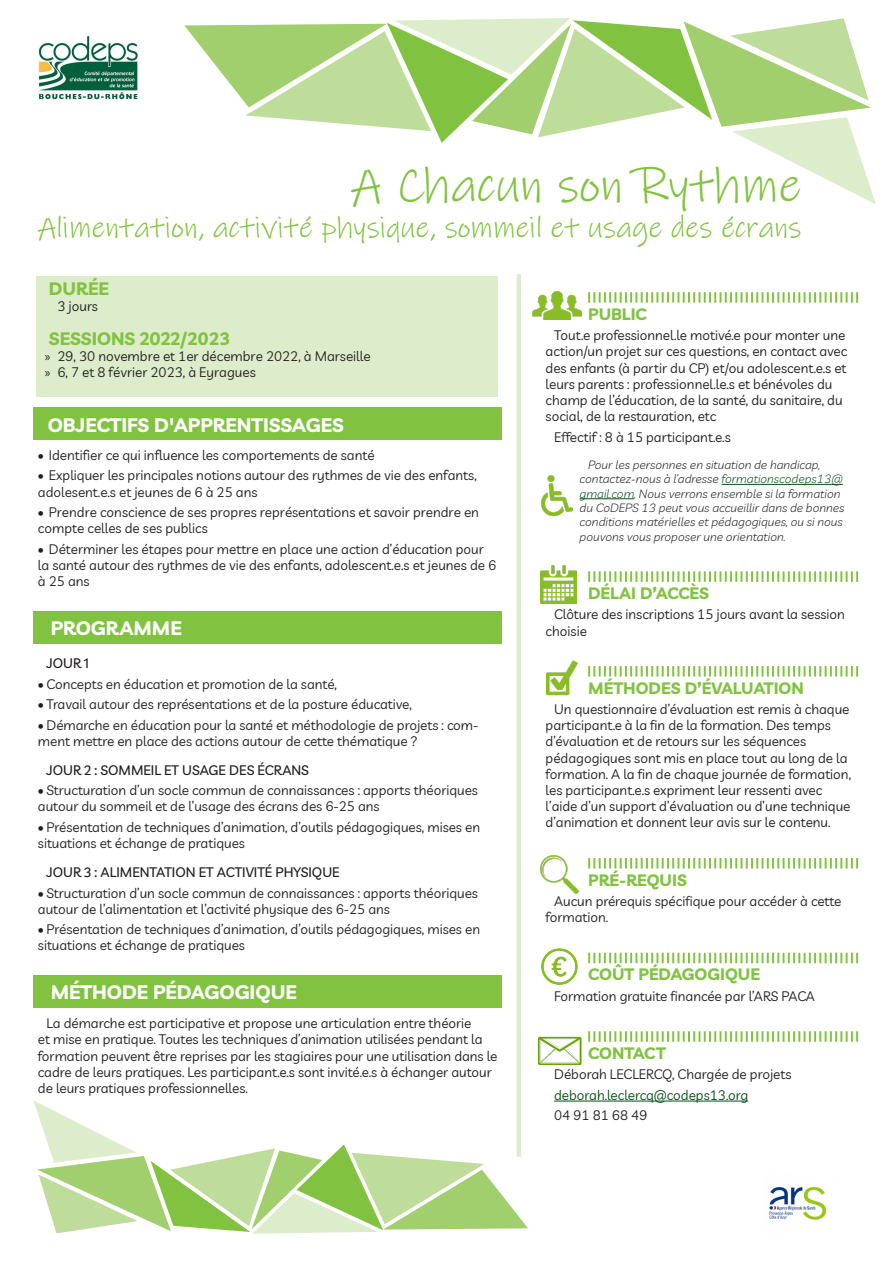
<style>
.page{position:relative;width:893px;height:1263px;background:#fff}
.page>*{position:absolute;margin:0;border:0;box-sizing:border-box;transform-origin:0 0}
.Gros_titre_inversé{font:49.5px "Ink Free";color:#81c340}
.Sous-titre_inversé{font:30px "Ink Free";color:#81c340}
.Titres_droite{font:700 19.5px "Livvic";color:#fff}
.Titre_2{font:700 18px "Livvic";color:#81c340}
.Titre_encadré{font:700 16.5px "Livvic";color:#81c340}
.Corps_9{font:13.5px/16.2px "Livvic";color:#231f20}
.Corps_9_maj{font:500 13.5px "Livvic";color:#231f20}
.Corps_9-2{font:13.5px "Livvic";color:#064f16}
.Corps_9_décalé{font:13.5px "Livvic";color:#231f20}
.Corps_8_italique{font:italic 300 12px/14.4px "Livvic";color:#231f20}
.s1{font-family:"Myriad Pro"}
.s2{color:#064f16}
</style>
<div class="page">
<svg style="left:184px;top:18px;width:692px;height:186px"></svg>
<img style="left:38px;top:36px;width:100px;height:64px">
<svg style="left:588px;top:292px;width:270px;height:11px"></svg>
<hr style="left:722px;top:484px;width:121px;height:1px;background:#064f16">
<hr style="left:580px;top:498px;width:54px;height:1px;background:#064f16">
<svg style="left:588px;top:571px;width:270px;height:11px"></svg>
<svg style="left:588px;top:666px;width:270px;height:10px"></svg>
<svg style="left:588px;top:858px;width:270px;height:10px"></svg>
<svg style="left:588px;top:953px;width:270px;height:10px"></svg>
<svg style="left:588px;top:1031px;width:270px;height:11px"></svg>
<hr style="left:554px;top:1101px;width:194px;height:1px;background:#064f16">
<img style="left:541px;top:948px;width:36px;height:37px">
<img style="left:546px;top:660px;width:31px;height:36px">
<img style="left:541px;top:856px;width:38px;height:37px">
<img style="left:541px;top:476px;width:32px;height:40px">
<img style="left:532px;top:291px;width:50px;height:28px">
<svg style="left:33px;top:1100px;width:495px;height:133px"></svg>
<hr style="left:517px;top:274px;width:4px;height:883px;background:#ddecca">
<div style="left:34px;top:407px;width:468px;height:33px;background:#81c340"></div>
<div style="left:34px;top:611px;width:468px;height:33px;background:#81c340"></div>
<div style="left:34px;top:975px;width:468px;height:33px;background:#81c340"></div>
<img style="left:538px;top:1037px;width:44px;height:28px">
<div style="left:36px;top:277px;width:461px;height:119px;background:#ddecca"></div>
<img style="left:541px;top:565px;width:36px;height:38px">
<img style="left:769px;top:1186px;width:58px;height:34px">
<p class="Gros_titre_inversé" style="left:351px;top:153px;width:452px">A Chacun son Rythme</p>
<p class="Sous-titre_inversé" style="left:38px;top:208px;width:765px">Alimentation, activité physique, sommeil et usage des écrans</p>
<p class="Titre_2" style="left:49px;top:274px;width:62px">DURÉE</p>
<p class="Corps_9_décalé" style="left:57px;top:296px;width:42px">3 jours</p>
<p class="Titre_2" style="left:49px;top:325px;width:183px">SESSIONS 2022/2023</p>
<p class="Corps_9" style="left:45px;top:347px;width:327px"><span class="s1">»</span> 29, 30 novembre et 1er décembre 2022, à Marseille <span class="s1">»</span> 6, 7 et 8 février 2023, à Eyragues</p>
<p class="Titres_droite" style="left:48px;top:410px;width:298px">OBJECTIFS D'APPRENTISSAGES</p>
<p class="Corps_9" style="left:38px;top:446px;width:338px">• Identifier ce qui influence les comportements de santé</p>
<p class="Corps_9" style="left:38px;top:467px;width:440px">• Expliquer les principales notions autour des rythmes de vie des enfants, adolesent.e.s et jeunes de 6 à 25 ans</p>
<p class="Corps_9" style="left:38px;top:503px;width:443px">• Prendre conscience de ses propres représentations et savoir prendre en compte celles de ses publics</p>
<p class="Corps_9" style="left:38px;top:540px;width:460px">• Déterminer les étapes pour mettre en place une action d’éducation pour la santé autour des rythmes de vie des enfants, adolescent.e.s et jeunes de 6 à 25 ans</p>
<p class="Titres_droite" style="left:51px;top:613px;width:133px">PROGRAMME</p>
<p class="Corps_9_maj" style="left:46px;top:653px;width:44px">JOUR 1</p>
<p class="Corps_9" style="left:38px;top:675px;width:300px">• Concepts en éducation et promotion de la santé,</p>
<p class="Corps_9" style="left:38px;top:695px;width:375px">• Travail autour des représentations et de la posture éducative,</p>
<p class="Corps_9" style="left:38px;top:716px;width:442px">• Démarche en éducation pour la santé et méthodologie de projets : com&shy;ment mettre en place des actions autour de cette thématique ?</p>
<p class="Corps_9_maj" style="left:46px;top:760px;width:264px">JOUR 2 : SOMMEIL ET USAGE DES ÉCRANS</p>
<p class="Corps_9" style="left:38px;top:781px;width:442px">• Structuration d’un socle commun de connaissances : apports théoriques autour du sommeil et de l’usage des écrans des 6-25 ans</p>
<p class="Corps_9" style="left:38px;top:818px;width:444px">• Présentation de techniques d’animation, d’outils pédagogiques, mises en situations et échange de pratiques</p>
<p class="Corps_9_maj" style="left:46px;top:862px;width:295px">JOUR 3 : ALIMENTATION ET ACTIVITÉ PHYSIQUE</p>
<p class="Corps_9" style="left:38px;top:884px;width:442px">• Structuration d’un socle commun de connaissances : apports théoriques autour de l’alimentation et l’activité physique des 6-25 ans</p>
<p class="Corps_9" style="left:38px;top:920px;width:444px">• Présentation de techniques d’animation, d’outils pédagogiques, mises en situations et échange de pratiques</p>
<p class="Titres_droite" style="left:51px;top:977px;width:248px">MÉTHODE PÉDAGOGIQUE</p>
<p class="Corps_9" style="left:38px;top:1014px;width:461px;text-indent:9px">La démarche est participative et propose une articulation entre théorie<br>et mise en pratique. Toutes les techniques d’animation utilisées pendant la formation peuvent être reprises par les stagiaires pour une utilisation dans le cadre de leurs pratiques. Les participant.e.s sont invité.e.s à échanger autour de leurs pratiques professionnelles.</p>
<p class="Titre_encadré" style="left:588px;top:301px;width:60px">PUBLIC</p>
<p class="Corps_9" style="left:546px;top:326px;width:303px;text-indent:9px">Tout.e professionnel.le motivé.e pour monter une action/un projet sur ces questions, en contact avec des enfants (à partir du CP) et/ou adolescent.e.s et leurs parents : professionnel.le.s et bénévoles du champ de l’éducation, de la santé, du sanitaire, du social, de la restauration, etc</p>
<p class="Corps_9" style="left:554px;top:428px;width:178px">Effectif : 8 à 15 participant.e.s</p>
<p class="Corps_8_italique" style="left:580px;top:457px;width:266px;text-indent:9px">Pour les personnes en situation de handicap, contactez-nous à l’adresse <span class="s2">formationscodeps13@ gmail.com</span>. Nous verrons ensemble si la formation du CoDEPS 13 peut vous accueillir dans de bonnes conditions matérielles et pédagogiques, ou si nous pouvons vous proposer une orientation.</p>
<p class="Titre_encadré" style="left:588px;top:580px;width:122px">DÉLAI D’ACCÈS</p>
<p class="Corps_9" style="left:546px;top:606px;width:301px;text-indent:9px">Clôture des inscriptions 15 jours avant la session choisie</p>
<p class="Titre_encadré" style="left:588px;top:675px;width:217px">MÉTHODES D’ÉVALUATION</p>
<p class="Corps_9" style="left:546px;top:700px;width:307px;text-indent:9px">Un questionnaire d’évaluation est remis à chaque participant.e à la fin de la formation. Des temps d’évaluation et de retours sur les séquences pédagogiques sont mis en place tout au long de la formation. A la fin de chaque journée de formation, les participant.e.s expriment leur ressenti avec l’aide d’un support d’évaluation ou d’une technique d’animation et donnent leur avis sur le contenu.</p>
<p class="Titre_encadré" style="left:588px;top:867px;width:100px">PRÉ-REQUIS</p>
<p class="Corps_9" style="left:546px;top:892px;width:297px;text-indent:9px">Aucun prérequis spécifique pour accéder à cette formation.</p>
<p class="Titre_encadré" style="left:588px;top:961px;width:173px">COÛT PÉDAGOGIQUE</p>
<p class="Corps_9" style="left:554px;top:987px;width:262px">Formation gratuite financée par l’ARS PACA</p>
<p class="Titre_encadré" style="left:588px;top:1040px;width:79px">CONTACT</p>
<p class="Corps_9" style="left:554px;top:1065px;width:239px">Déborah LECLERCQ, Chargée de projets</p>
<p class="Corps_9-2" style="left:554px;top:1085px;width:196px">deborah.leclercq@codeps13.org</p>
<p class="Corps_9" style="left:554px;top:1106px;width:95px">04 91 81 68 49</p>
</div>
